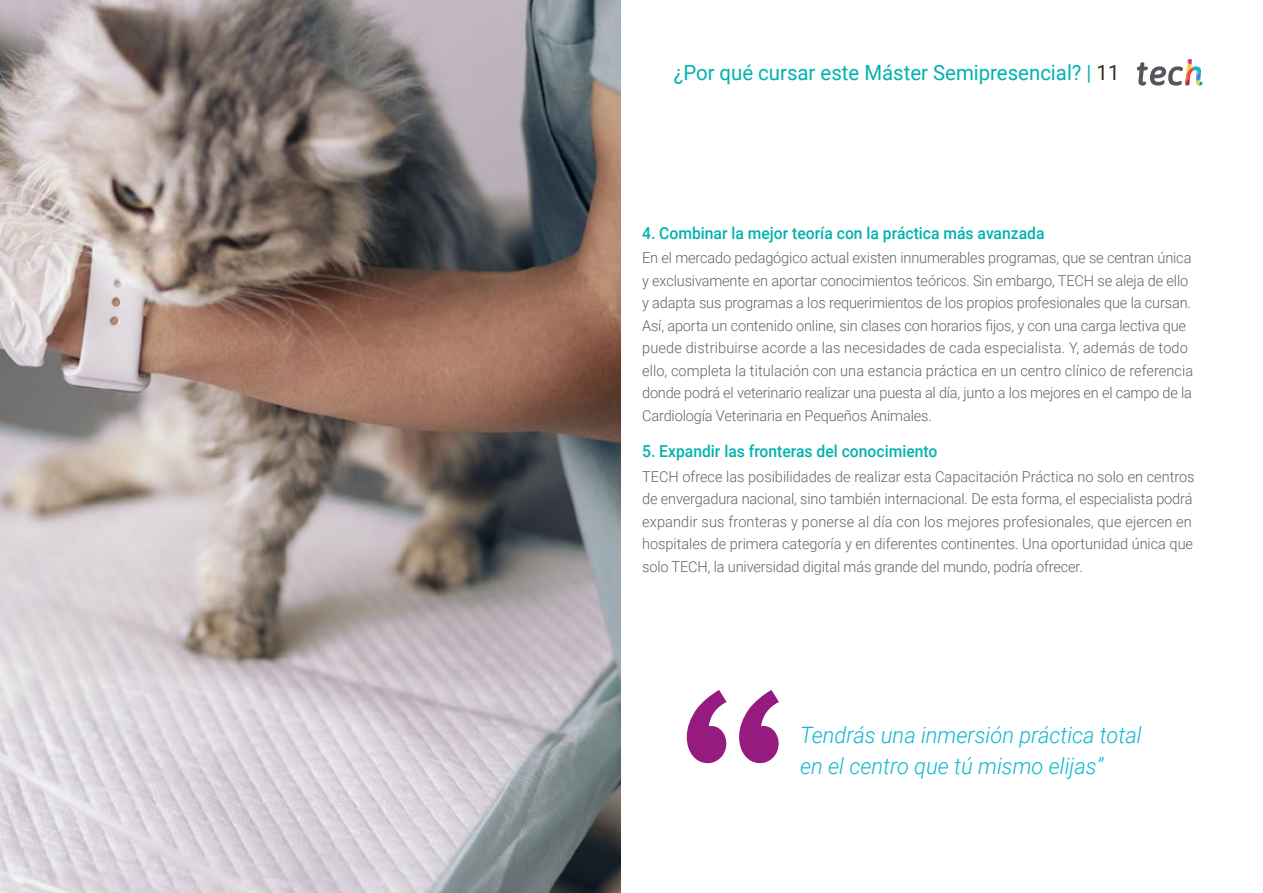
<style>
.page{position:relative;width:1263px;height:893px;background:#fff}
.page>*{position:absolute;margin:0;border:0;box-sizing:border-box;transform-origin:0 0}
.t1{font:italic 300 22.5px/31.5px "Roboto";color:#0fb6cf}
.t2{font:21px "Roboto";color:#00b2af}
.t3{font:500 16.5px "Roboto";color:#00b2af;scale:.95 1}
.t4{font:300 15px/22.5px "Roboto";letter-spacing:-.01em;color:#61646a}
.s1{color:#312e20}
</style>
<div class="page">
<svg style="left:1137px;top:59px;width:65px;height:27px"></svg>
<svg style="left:687px;top:690px;width:92px;height:73px"></svg>
<img style="left:0;top:0;width:621px;height:893px">
<h2 class="t2" style="left:674px;top:57px;width:447px">¿Por qué cursar este Máster Semipresencial? | <span class="s1">11</span></h2>
<p class="t3" style="left:642px;top:221px;width:425px">4. Combinar la mejor teoría con la práctica más avanzada</p>
<p class="t4" style="left:642px;top:246px;width:553px">En el mercado pedagógico actual existen innumerables programas, que se centran única y exclusivamente en aportar conocimientos teóricos. Sin embargo, TECH se aleja de ello y adapta sus programas a los requerimientos de los propios profesionales que la cursan.<br>Así, aporta un contenido online, sin clases con horarios fijos, y con una carga lectiva que puede distribuirse acorde a las necesidades de cada especialista. Y, además de todo ello, completa la titulación con una estancia práctica en un centro clínico de referencia donde podrá el veterinario realizar una puesta al día, junto a los mejores en el campo de la Cardiología Veterinaria en Pequeños Animales.</p>
<p class="t3" style="left:642px;top:440px;width:312px">5. Expandir las fronteras del conocimiento</p>
<p class="t4" style="left:642px;top:465px;width:554px">TECH ofrece las posibilidades de realizar esta Capacitación Práctica no solo en centros de envergadura nacional, sino también internacional. De esta forma, el especialista podrá expandir sus fronteras y ponerse al día con los mejores profesionales, que ejercen en hospitales de primera categoría y en diferentes continentes. Una oportunidad única que solo TECH, la universidad digital más grande del mundo, podría ofrecer.</p>
<h1 class="t1" style="left:800px;top:718px;width:343px">Tendrás una inmersión práctica total en el centro que tú mismo elijas”</h1>
</div>
